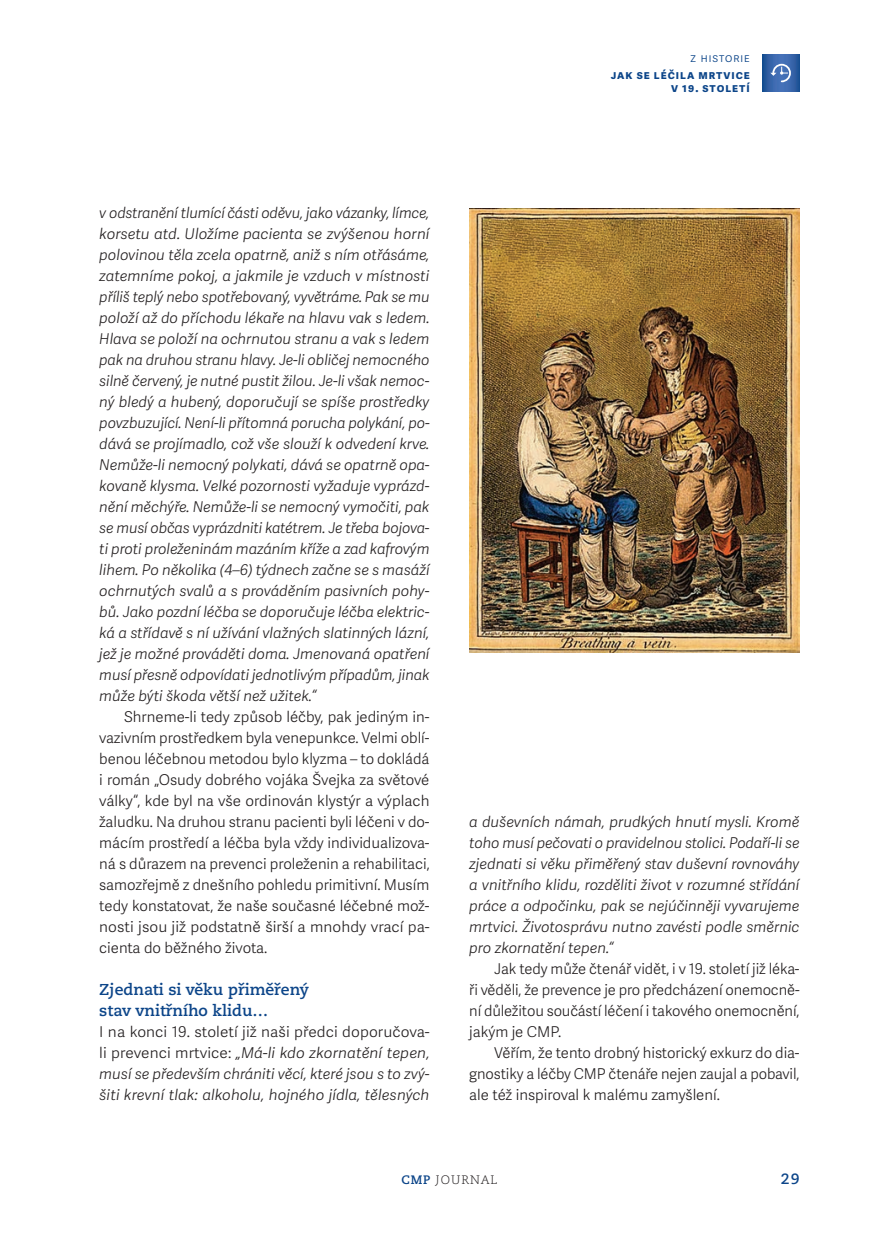
<style>
.page{position:relative;width:874px;height:1241px;background:#fff}
.page>*{position:absolute;margin:0;border:0;box-sizing:border-box;transform-origin:0 0}
.t1{font:700 15.75px/21px "Caecilia LT Pro 75";color:#0c4589}
.t2{font:italic 300 14.88px/21px "Adelle Sans";color:#231f20;text-align:justify}
.t3{font:300 14.88px/21px "Adelle Sans";letter-spacing:-.005em;color:#231f20;text-align:justify}
.t4{font:700 14.88px "Caecilia LT Pro 75";color:#0c4589}
.t5{font:700 12.25px/12.2px "Adelle Sans";letter-spacing:.08em;color:#0c4589;text-align:right}
.t6{font:300 12.25px "Caecilia LT Pro 45";letter-spacing:.08em;color:#231f20}
.t7{font:300 12.25px "Adelle Sans";letter-spacing:.08em;color:#0c4589}
.s1{font-style:normal}
.s2{font-family:"Caecilia LT Pro 75";font-weight:700;color:#0c4589}
</style>
<div class="page">
<img style="left:469px;top:208px;width:330px;height:444px">
<svg style="left:762px;top:54px;width:37px;height:38px"></svg>
<svg style="left:770px;top:63px;width:21px;height:20px"></svg>
<p class="t7" style="left:690px;top:49px;width:61px">z historie</p>
<p class="t5" style="left:610px;top:68px;width:141px">jak se léčila mrtvice v 19. století</p>
<p class="t2" style="left:99px;top:201px;width:332px">v odstranění tlumící části oděvu, jako vázanky, límce, korsetu atd. Uložíme pacienta se zvýšenou horní polovinou těla zcela opatrně, aniž s ním otřásáme, zatemníme pokoj, a jakmile je vzduch v místnosti příliš teplý nebo spotřebovaný, vyvětráme. Pak se mu položí až do příchodu lékaře na hlavu vak s ledem.<br>Hlava se položí na ochrnutou stranu a vak s ledem pak na druhou stranu hlavy. Je-li obličej nemocného silně červený, je nutné pustit žilou. Je-li však nemoc&shy;ný bledý a hubený, doporučují se spíše prostředky povzbuzující. Není-li přítomná porucha polykání, po&shy;dává se projímadlo, což vše slouží k odvedení krve.<br>Nemůže-li nemocný polykati, dává se opatrně opa&shy;kovaně klysma. Velké pozornosti vyžaduje vyprázd&shy;nění měchýře. Nemůže-li se nemocný vymočiti, pak se musí občas vyprázdniti katétrem. Je třeba bojova&shy;ti proti proleženinám mazáním kříže a zad kafrovým lihem. Po několika (4–6) týdnech začne se s masáží ochrnutých svalů a s prováděním pasivních pohy&shy;bů. Jako pozdní léčba se doporučuje léčba elektric&shy;ká a střídavě s ní užívání vlažných slatinných lázní, jež je možné prováděti doma. Jmenovaná opatření musí přesně odpovídati jednotlivým případům, jinak může býti škoda větší než užitek.“</p>
<p class="t3" style="left:99px;top:705px;width:332px;text-indent:25px">Shrneme-li tedy způsob léčby, pak jediným in&shy;vazivním prostředkem byla venepunkce. Velmi oblí&shy;benou léčebnou metodou bylo klyzma – to dokládá i román „Osudy dobrého vojáka Švejka za světové války“, kde byl na vše ordinován klystýr a výplach žaludku. Na druhou stranu pacienti byli léčeni v do&shy;mácím prostředí a léčba byla vždy individualizova&shy;ná s důrazem na prevenci proleženin a rehabilitaci, samozřejmě z dnešního pohledu primitivní. Musím tedy konstatovat, že naše současné léčebné mož&shy;nosti jsou již podstatně širší a mnohdy vrací pa&shy;cienta do běžného života.</p>
<p class="t1" style="left:99px;top:978px;width:211px">Zjednati si věku přiměřený stav vnitřního klidu…</p>
<p class="t2" style="left:99px;top:1020px;width:331px"><span class="s1">I na konci 19. století již naši předci doporučova&shy;li prevenci mrtvice:</span> „Má-li kdo zkornatění tepen, musí se především chrániti věcí, které jsou s to zvý&shy;šiti krevní tlak: alkoholu, hojného jídla, tělesných</p>
<p class="t2" style="left:469px;top:810px;width:331px">a duševních námah, prudkých hnutí mysli. Kromě toho musí pečovati o pravidelnou stolici. Podaří-li se zjednati si věku přiměřený stav duševní rovnováhy a vnitřního klidu, rozděliti život v rozumné střídání práce a odpočinku, pak se nejúčinněji vyvarujeme mrtvici. Životosprávu nutno zavésti podle směrnic pro zkornatění tepen.“</p>
<p class="t3" style="left:469px;top:957px;width:332px;text-indent:25px">Jak tedy může čtenář vidět, i v 19. století již léka&shy;ři věděli, že prevence je pro předcházení onemocně&shy;ní důležitou součástí léčení i takového onemocnění, jakým je CMP.</p>
<p class="t3" style="left:469px;top:1041px;width:331px;text-indent:25px">Věřím, že tento drobný historický exkurz do dia&shy;gnostiky a léčby CMP čtenáře nejen zaujal a pobavil, ale též inspiroval k malému zamyšlení.</p>
<p class="t6" style="left:401px;top:1171px;width:98px"><span class="s2">CMP</span> JOURNAL</p>
<p class="t4" style="left:780px;top:1168px;width:20px">29</p>
</div>
